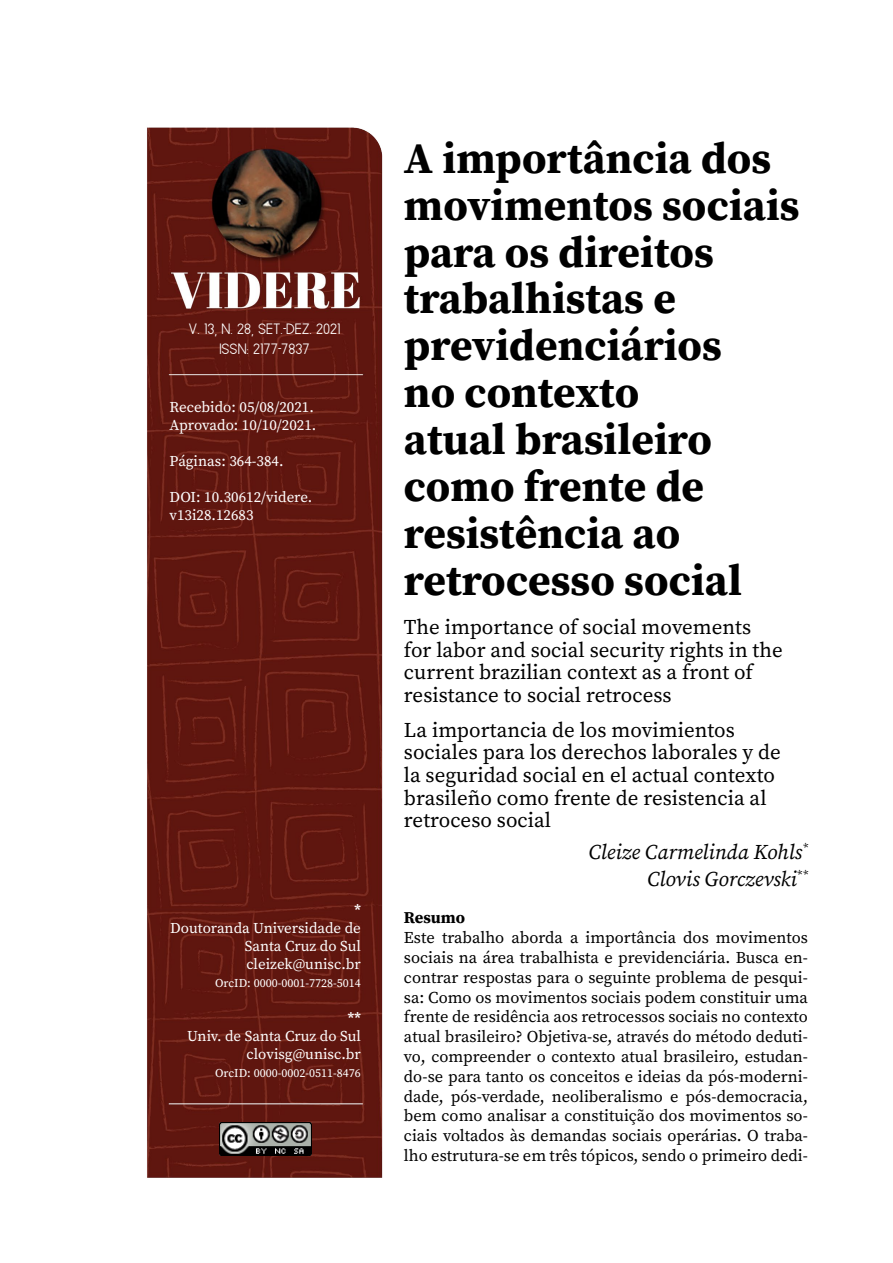
<style>
.page{position:relative;width:893px;height:1263px;background:#fff}
.page>*{position:absolute;margin:0;border:0;box-sizing:border-box;transform-origin:0 0}
.t1{font:43.5px/47px "Source Serif Variable";letter-spacing:.02em;color:#000}
.t2{font:21px/22.6px "Source Serif Variable";color:#000}
.t3{font:italic 21px/27px "Source Serif Variable";color:#000;text-align:right}
.t4{font:16.5px/19.8px "Source Serif Variable";color:#000}
.t5{font:15px/18px "Source Serif Variable";color:#fff}
.t6{font:12px "Source Serif Variable";letter-spacing:.005em;color:#fff}
.t7{font:12px/20.4px "Less";color:#fff;text-align:center}
</style>
<div class="page">
<img style="left:147px;top:127px;width:236px;height:1051px">
<img style="left:219px;top:1123px;width:92px;height:32px">
<p class="t7" style="left:189px;top:320px;width:153px">V. 13, N. 28, SET.-DEZ. 2021<br>ISSN: 2177-7837</p>
<p class="t5" style="left:170px;top:398px;width:148px">Recebido: 05/08/2021.<br>Aprovado: 10/10/2021.</p>
<p class="t5" style="left:170px;top:452px;width:115px">Páginas: 364-384.</p>
<p class="t5" style="left:170px;top:488px;width:144px">DOI: 10.30612/videre. v13i28.12683</p>
<p class="t5" style="left:170px;top:901px;width:192px;text-align:right">*<br>Doutoranda Universidade de<br>Santa Cruz do Sul cleizek@unisc.br</p>
<p class="t6" style="left:215px;top:975px;width:147px">OrcID: 0000-0001-7728-5014</p>
<p class="t5" style="left:187px;top:1009px;width:175px;text-align:right">**<br>Univ. de Santa Cruz do Sul clovisg@unisc.br</p>
<p class="t6" style="left:215px;top:1065px;width:147px">OrcID: 0000-0002-0511-8476</p>
<h1 class="t1" style="left:404px;top:135px;width:396px">A importância dos movimentos sociais para os direitos trabalhistas e previdenciários<br>no contexto<br>atual brasileiro como frente de resistência ao retrocesso social</h1>
<p class="t2" style="left:404px;top:616px;width:380px">The importance of social movements for labor and social security rights in the current brazilian context as a front of resistance to social retrocess</p>
<p class="t2" style="left:404px;top:718px;width:378px">La importancia de los movimientos sociales para los derechos laborales y de la seguridad social en el actual contexto brasileño como frente de resistencia al retroceso social</p>
<p class="t3" style="left:588px;top:838px;width:221px">Cleize Carmelinda Kohls<sup>*<br></sup>Clovis Gorczevski<sup>**</sup></p>
<p class="t4" style="left:404px;top:908px;width:405px">Resumo<br>Este trabalho aborda a importância dos movimentos sociais na área trabalhista e previdenciária. Busca en&shy;contrar respostas para o seguinte problema de pesqui&shy;sa: Como os movimentos sociais podem constituir uma frente de residência aos retrocessos sociais no contexto atual brasileiro? Objetiva-se, através do método deduti&shy;vo, compreender o contexto atual brasileiro, estudan&shy;do-se para tanto os conceitos e ideias da pós-moderni&shy;dade, pós-verdade, neoliberalismo e pós-democracia, bem como analisar a constituição dos movimentos so&shy;ciais voltados às demandas sociais operárias. O traba&shy;lho estrutura-se em três tópicos, sendo o primeiro dedi-</p>
</div>
